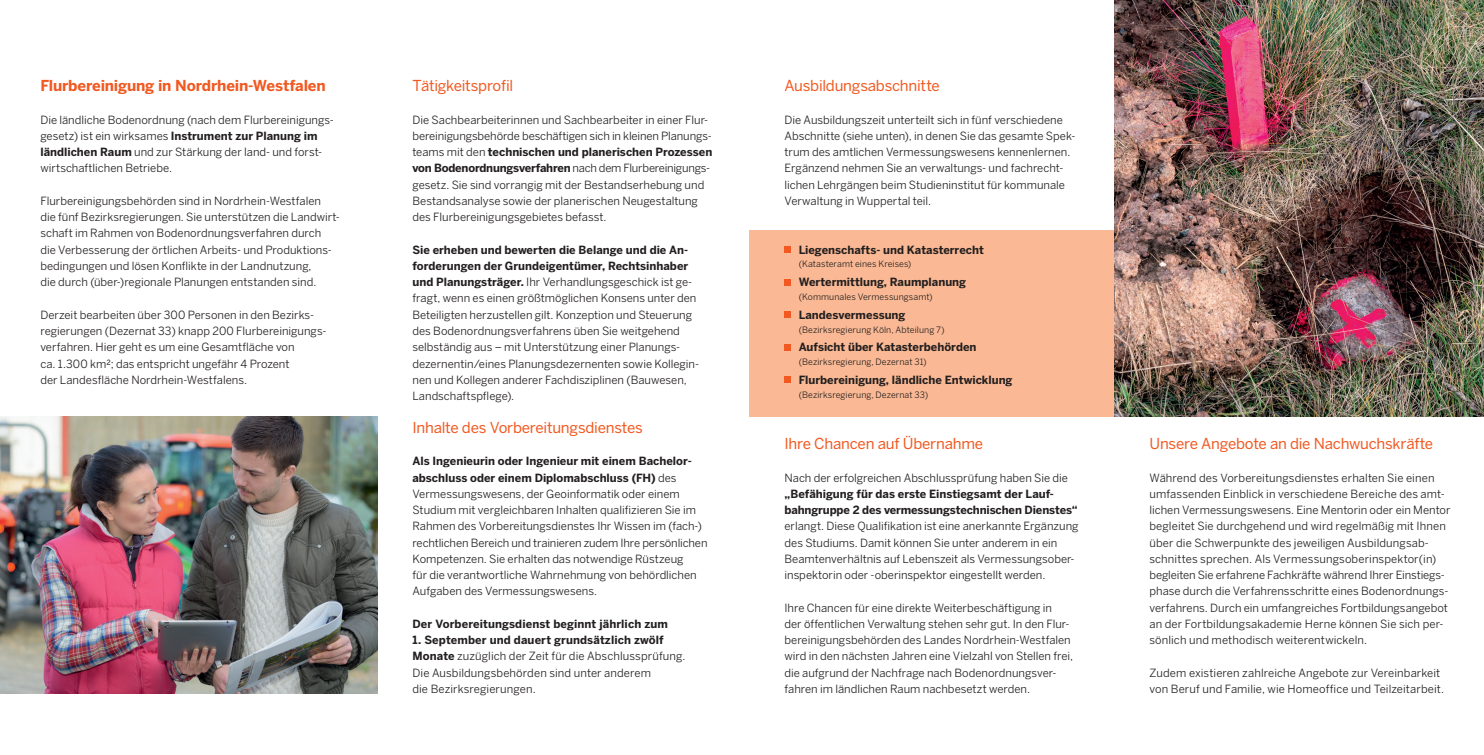
<style>
.page{position:relative;width:1484px;height:755px;background:#fff}
.page>*{position:absolute;margin:0;border:0;box-sizing:border-box;transform-origin:0 0}
.t1{font:15px "Benton Sans";letter-spacing:-.015em;color:#f15921}
.t2{font:700 15px "Benton Sans";letter-spacing:-.015em;color:#f15921}
.t3{font:11.25px/16.2px "Benton Sans";color:#231f20}
.t4{font:700 11.25px/16.2px "Benton Sans";color:#231f20}
.t5{font:8.75px "Benton Sans";letter-spacing:.01em;color:#231f20}
.s1{font-weight:700}
</style>
<div class="page">
<div style="left:749px;top:230px;width:365px;height:186px;background:#fab994"></div>
<svg style="left:785px;top:246px;width:6px;height:6px"></svg>
<svg style="left:785px;top:279px;width:6px;height:6px"></svg>
<svg style="left:785px;top:311px;width:6px;height:6px"></svg>
<svg style="left:785px;top:344px;width:6px;height:6px"></svg>
<svg style="left:785px;top:376px;width:6px;height:6px"></svg>
<img style="left:0;top:416px;width:377px;height:276px">
<img style="left:1114px;top:0;width:370px;height:416px">
<svg style="left:1478px;top:0;width:6px;height:6px"></svg>
<h1 class="t2" style="left:40px;top:77px;width:287px">Flurbereinigung in Nordrhein-Westfalen</h1>
<p class="t3" style="left:40px;top:111px;width:295px">Die ländliche Bodenordnung (nach dem Flurbereinigungs&shy;gesetz) ist ein wirksames <span class="s1">Instrument zur Planung im ländlichen Raum</span> und zur Stärkung der land- und forst&shy;wirtschaftlichen Betriebe.</p>
<p class="t3" style="left:40px;top:192px;width:301px">Flurbereinigungsbehörden sind in Nordrhein-Westfalen<br>die fünf Bezirksregierungen. Sie unterstützen die Landwirt&shy;schaft im Rahmen von Bodenordnungsverfahren durch<br>die Verbesserung der örtlichen Arbeits- und Produktions&shy;bedingungen und lösen Konflikte in der Landnutzung,<br>die durch (über-)regionale Planungen entstanden sind.</p>
<p class="t3" style="left:40px;top:306px;width:288px">Derzeit bearbeiten über 300 Personen in den Bezirks&shy;regierungen (Dezernat 33) knapp 200 Flurbereinigungs&shy;verfahren. Hier geht es um eine Gesamtfläche von<br>ca. 1.300 km²; das entspricht ungefähr 4 Prozent<br>der Landesfläche Nordrhein-Westfalens.</p>
<h1 class="t1" style="left:412px;top:77px;width:102px">Tätigkeitsprofil</h1>
<p class="t3" style="left:412px;top:111px;width:301px">Die Sachbearbeiterinnen und Sachbearbeiter in einer Flur&shy;bereinigungsbehörde beschäftigen sich in kleinen Planungs&shy;teams mit den <span class="s1">technischen und planerischen Prozessen von Bodenordnungsverfahren</span> nach dem Flurbereinigungs&shy;gesetz. Sie sind vorrangig mit der Bestandserhebung und Bestandsanalyse sowie der planerischen Neugestaltung des Flurbereinigungsgebietes befasst.</p>
<p class="t3" style="left:412px;top:241px;width:288px"><span class="s1">Sie erheben und bewerten die Belange und die An&shy;forderungen der Grundeigentümer, Rechtsinhaber und Planungsträger.</span> Ihr Verhandlungsgeschick ist ge&shy;fragt, wenn es einen größtmöglichen Konsens unter den Beteiligten herzustellen gilt. Konzeption und Steuerung des Bodenordnungsverfahrens üben Sie weitgehend selbständig aus – mit Unterstützung einer Planungs&shy;dezernentin/eines Planungsdezernenten sowie Kollegin&shy;nen und Kollegen anderer Fachdisziplinen (Bauwesen, Landschaftspflege).</p>
<h1 class="t1" style="left:412px;top:418px;width:232px">Inhalte des Vorbereitungsdienstes</h1>
<p class="t3" style="left:412px;top:452px;width:297px"><span class="s1">Als Ingenieurin oder Ingenieur mit einem Bachelor&shy;abschluss oder einem Diplomabschluss (FH)</span> des Vermessungswesens, der Geoinformatik oder einem Studium mit vergleichbaren Inhalten qualifizieren Sie im Rahmen des Vorbereitungsdienstes Ihr Wissen im (fach-) rechtlichen Bereich und trainieren zudem Ihre persönlichen Kompetenzen. Sie erhalten das notwendige Rüstzeug<br>für die verantwortliche Wahrnehmung von behördlichen Aufgaben des Vermessungswesens.</p>
<p class="t4" style="left:412px;top:615px;width:257px">Der Vorbereitungsdienst beginnt jährlich zum</p>
<p class="t3" style="left:412px;top:631px;width:275px"><span class="s1">1. September und dauert grundsätzlich zwölf Monate</span> zuzüglich der Zeit für die Abschlussprüfung.<br>Die Ausbildungsbehörden sind unter anderem<br>die Bezirksregierungen.</p>
<h1 class="t1" style="left:785px;top:77px;width:157px">Ausbildungsabschnitte</h1>
<p class="t3" style="left:785px;top:111px;width:292px">Die Ausbildungszeit unterteilt sich in fünf verschiedene Abschnitte (siehe unten), in denen Sie das gesamte Spek&shy;trum des amtlichen Vermessungswesens kennenlernen.<br>Ergänzend nehmen Sie an verwaltungs- und fachrecht&shy;lichen Lehrgängen beim Studieninstitut für kommunale Verwaltung in Wuppertal teil.</p>
<p class="t4" style="left:799px;top:241px;width:187px">Liegenschafts- und Katasterrecht</p>
<p class="t5" style="left:799px;top:259px;width:114px">(Katasteramt eines Kreises)</p>
<p class="t4" style="left:799px;top:274px;width:169px">Wertermittlung, Raumplanung</p>
<p class="t5" style="left:799px;top:291px;width:136px">(Kommunales Vermessungsamt)</p>
<p class="t4" style="left:799px;top:306px;width:108px">Landesvermessung</p>
<p class="t5" style="left:799px;top:324px;width:147px">(Bezirksregierung Köln, Abteilung 7)</p>
<p class="t4" style="left:799px;top:339px;width:179px">Aufsicht über Katasterbehörden</p>
<p class="t5" style="left:799px;top:356px;width:129px">(Bezirksregierung, Dezernat 31)</p>
<p class="t4" style="left:799px;top:371px;width:215px">Flurbereinigung, ländliche Entwicklung</p>
<p class="t5" style="left:799px;top:389px;width:131px">(Bezirksregierung, Dezernat 33)</p>
<h1 class="t1" style="left:785px;top:434px;width:200px">Ihre Chancen auf Übernahme</h1>
<p class="t3" style="left:785px;top:469px;width:285px">Nach der erfolgreichen Abschlussprüfung haben Sie die</p>
<p class="t4" style="left:785px;top:485px;width:295px">„Befähigung für das erste Einstiegsamt der Lauf&shy;bahngruppe 2 des vermessungstechnischen Dienstes“</p>
<p class="t3" style="left:785px;top:517px;width:296px">erlangt. Diese Qualifikation ist eine anerkannte Ergänzung des Studiums. Damit können Sie unter anderem in ein Beamtenverhältnis auf Lebenszeit als Vermessungsober&shy;inspektorin oder -oberinspektor eingestellt werden.</p>
<p class="t3" style="left:785px;top:599px;width:290px">Ihre Chancen für eine direkte Weiterbeschäftigung in<br>der öffentlichen Verwaltung stehen sehr gut. In den Flur&shy;bereinigungsbehörden des Landes Nordrhein-Westfalen wird in den nächsten Jahren eine Vielzahl von Stellen frei, die aufgrund der Nachfrage nach Bodenordnungsver&shy;fahren im ländlichen Raum nachbesetzt werden.</p>
<h1 class="t1" style="left:1149px;top:434px;width:285px">Unsere Angebote an die Nachwuchskräfte</h1>
<p class="t3" style="left:1149px;top:469px;width:303px">Während des Vorbereitungsdienstes erhalten Sie einen umfassenden Einblick in verschiedene Bereiche des amt&shy;lichen Vermessungswesens. Eine Mentorin oder ein Mentor begleitet Sie durchgehend und wird regelmäßig mit Ihnen über die Schwerpunkte des jeweiligen Ausbildungsab&shy;schnittes sprechen. Als Vermessungsoberinspektor(in) begleiten Sie erfahrene Fachkräfte während Ihrer Einstiegs&shy;phase durch die Verfahrensschritte eines Bodenordnungs&shy;verfahrens. Durch ein umfangreiches Fortbildungsangebot an der Fortbildungsakademie Herne können Sie sich per&shy;sönlich und methodisch weiterentwickeln.</p>
<p class="t3" style="left:1149px;top:664px;width:296px">Zudem existieren zahlreiche Angebote zur Vereinbarkeit von Beruf und Familie, wie Homeoffice und Teilzeitarbeit.</p>
</div>
